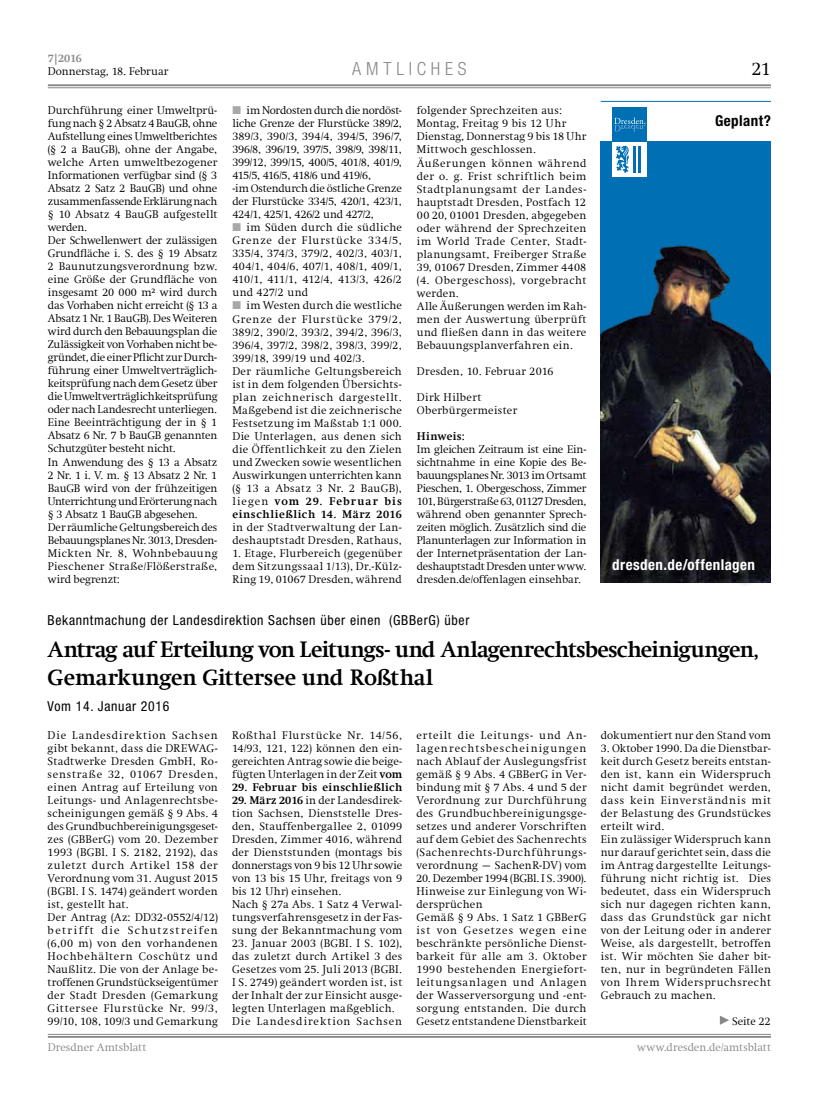
<style>
.page{position:relative;width:833px;height:1117px;background:#fff}
.page>*{position:absolute;margin:0;border:0;box-sizing:border-box;transform-origin:0 0}
.t1{font:700 22.5px/27.5px "Swift Com";letter-spacing:-.025em;color:#000}
.t2{font:300 18.75px "Swift Com";color:#000}
.t3{font:300 condensed 18.12px "Helvetica Neue";letter-spacing:.265em;color:#87888a}
.t4{font:700 condensed 15px "Helvetica Neue";letter-spacing:.03em;color:#fff}
.t5{font:700 condensed 15px "Helvetica Neue";letter-spacing:.03em;color:#000}
.t6{font:condensed 13.75px "Helvetica Neue";letter-spacing:.05em;color:#000}
.t7{font:300 11.25px/13px "Swift Com";letter-spacing:.02em;color:#000}
.t8{font:300 11.25px/13px "Swift Com";letter-spacing:-.01em;color:#000}
.t9{font:300 11.25px/13px "Swift Com";letter-spacing:-.015em;color:#000}
.t10{font:300 11.25px "Swift Com";letter-spacing:.005em;color:#87888a}
.t11{font:700 11.25px "Swift Com";letter-spacing:.035em;color:#000}
.t12{font:300 11.25px "Swift Com";color:#000}
.t13{font:700 11.25px "Swift Com";color:#87888a}
.s1{color:#a7a8aa}
.s2{font-weight:700}
</style>
<div class="page">
<hr style="left:48px;top:87px;width:723px;height:1px;background:#87888a">
<hr style="left:48px;top:84px;width:723px;height:2px;background:#87888a">
<hr style="left:48px;top:1033px;width:723px;height:1px;background:#87888a">
<hr style="left:48px;top:1035px;width:723px;height:2px;background:#87888a">
<div style="left:601px;top:141px;width:170px;height:368px;background:#006fb4"></div>
<img style="left:601px;top:245px;width:170px;height:337px">
<div style="left:615px;top:561px;width:154px;height:26px;background:#000;opacity:.75"></div>
<hr style="left:601px;top:101px;width:170px;height:1px;background:#006fb4">
<div style="left:612px;top:107px;width:34px;height:35px;background:#006fb4"></div>
<div style="left:612px;top:142px;width:34px;height:34px;background:#fff"></div>
<svg style="left:616px;top:145px;width:13px;height:28px"></svg>
<hr style="left:633px;top:146px;width:2px;height:26px;background:#006fb4">
<hr style="left:638px;top:146px;width:3px;height:26px;background:#006fb4">
<svg style="left:614px;top:117px;width:31px;height:15px"></svg>
<svg style="left:720px;top:1015px;width:9px;height:9px"></svg>
<p class="t13" style="left:48px;top:52px;width:36px">7|2016</p>
<p class="t12" style="left:48px;top:65px;width:122px">Donnerstag, 18. Februar</p>
<h3 class="t3" style="left:352px;top:58px;width:116px">AMTL ICHES</h3>
<h2 class="t2" style="left:751px;top:58px;width:21px">21</h2>
<p class="t8" style="left:48px;top:104px;width:171px">Durchführung einer Umweltprü&shy;fung nach § 2 Absatz 4 BauGB, ohne<br>Aufstellung eines Umweltberichtes (§ 2 a BauGB), ohne der Angabe, welche Arten umweltbezogener<br>Informationen verfügbar sind (§ 3<br>Absatz 2 Satz 2 BauGB) und ohne zusammenfassende Erklärung nach § 10 Absatz 4 BauGB aufgestellt werden.<br>Der Schwellenwert der zulässigen<br>Grundfläche i. S. des § 19 Absatz<br>2 Baunutzungsverordnung bzw. eine Größe der Grundfläche von insgesamt 20 000 m² wird durch das Vorhaben nicht erreicht (§ 13 a<br>Absatz 1 Nr. 1 BauGB). Des Weiteren wird durch den Bebauungsplan die<br>Zulässigkeit von Vorhaben nicht be&shy;gründet, die einer Pflicht zur Durch&shy;führung einer Umweltverträglich&shy;keitsprüfung nach dem Gesetz über die Umweltverträglichkeitsprüfung oder nach Landesrecht unterliegen.<br>Eine Beeinträchtigung der in § 1<br>Absatz 6 Nr. 7 b BauGB genannten<br>Schutzgüter besteht nicht.<br>In Anwendung des § 13 a Absatz<br>2 Nr. 1 i. V. m. § 13 Absatz 2 Nr. 1<br>BauGB wird von der frühzeitigen<br>Unterrichtung und Erörterung nach § 3 Absatz 1 BauGB abgesehen.<br>Der räumliche Geltungsbereich des<br>Bebauungsplanes Nr. 3013, Dresden-<br>Mickten Nr. 8, Wohnbebauung<br>Pieschener Straße/Flößerstraße, wird begrenzt:</p>
<p class="t9" style="left:232px;top:104px;width:171px"><span class="s1">■</span> im Nordosten durch die nordöst&shy;liche Grenze der Flurstücke 389/2, 389/3, 390/3, 394/4, 394/5, 396/7, 396/8, 396/19, 397/5, 398/9, 398/11, 399/12, 399/15, 400/5, 401/8, 401/9, 415/5, 416/5, 418/6 und 419/6,<br>-im Ostendurch die östliche Grenze der Flurstücke 334/5, 420/1, 423/1, 424/1, 425/1, 426/2 und 427/2,</p>
<p class="t7" style="left:232px;top:221px;width:171px;text-align:justify"><span class="s1">■</span> im Süden durch die südliche Grenze der Flurstücke 334/5, 335/4, 374/3, 379/2, 402/3, 403/1, 404/1, 404/6, 407/1, 408/1, 409/1, 410/1, 411/1, 412/4, 413/3, 426/2 und 427/2 und</p>
<p class="t7" style="left:232px;top:299px;width:171px"><span class="s1">■</span> im Westen durch die westliche<br>Grenze der Flurstücke 379/2,<br>389/2, 390/2, 393/2, 394/2, 396/3,<br>396/4, 397/2, 398/2, 398/3, 399/2,<br>399/18, 399/19 und 402/3.<br>Der räumliche Geltungsbereich ist in dem folgenden Übersichts&shy;plan zeichnerisch dargestellt.<br>Maßgebend ist die zeichnerische<br>Festsetzung im Maßstab 1:1 000.<br>Die Unterlagen, aus denen sich die Öffentlichkeit zu den Zielen und Zwecken sowie wesentlichen<br>Auswirkungen unterrichten kann (§ 13 a Absatz 3 Nr. 2 BauGB), liegen <span class="s2">vom 29. Februar bis einschließlich 14. März 2016</span></p>
<p class="t7" style="left:232px;top:520px;width:171px">in der Stadtverwaltung der Lan&shy;deshauptstadt Dresden, Rathaus,</p>
<p class="t7" style="left:232px;top:546px;width:171px;text-align:justify">1. Etage, Flurbereich (gegenüber dem Sitzungssaal 1/13), Dr.-Külz-Ring 19, 01067 Dresden, während</p>
<p class="t7" style="left:417px;top:104px;width:171px">folgender Sprechzeiten aus:<br>Montag, Freitag 9 bis 12 Uhr<br>Dienstag, Donnerstag 9 bis 18 Uhr<br>Mittwoch geschlossen.<br>Äußerungen können während der o. g. Frist schriftlich beim<br>Stadtplanungsamt der Landes&shy;hauptstadt Dresden, Postfach 12<br>00 20, 01001 Dresden, abgegeben oder während der Sprechzeiten im World Trade Center, Stadt&shy;planungsamt, Freiberger Straße<br>39, 01067 Dresden, Zimmer 4408 (4. Obergeschoss), vorgebracht werden.<br>Alle Äußerungen werden im Rah&shy;men der Auswertung überprüft und fließen dann in das weitere<br>Bebauungsplanverfahren ein.</p>
<p class="t7" style="left:417px;top:364px;width:138px">Dresden, 10. Februar 2016</p>
<p class="t7" style="left:417px;top:390px;width:102px">Dirk Hilbert<br>Oberbürgermeister</p>
<p class="t11" style="left:417px;top:429px;width:49px">Hinweis:</p>
<p class="t7" style="left:417px;top:442px;width:171px;text-align:justify">Im gleichen Zeitraum ist eine Ein&shy;sichtnahme in eine Kopie des Be&shy;bauungsplanes Nr. 3013 im Ortsamt Pieschen, 1. Obergeschoss, Zimmer 101, Bürgerstraße 63, 01127 Dresden, während oben genannter Sprech&shy;zeiten möglich. Zusätzlich sind die Planunterlagen zur Information in der Internetpräsentation der Lan&shy;deshauptstadt Dresden unter www. dresden.de/offenlagen einsehbar.</p>
<p class="t6" style="left:48px;top:612px;width:423px">Bekanntmachung der Landesdirektion Sachsen über einen (GBBerG) über</p>
<h3 class="t5" style="left:715px;top:111px;width:57px">Geplant?</h3>
<h3 class="t4" style="left:612px;top:555px;width:144px">dresden.de/offenlagen</h3>
<h1 class="t1" style="left:48px;top:635px;width:713px">Antrag auf Erteilung von Leitungs- und Anlagenrechtsbescheinigungen,<br>Gemarkungen Gittersee und Roßthal</h1>
<p class="t6" style="left:48px;top:698px;width:123px">Vom 14. Januar 2016</p>
<p class="t7" style="left:48px;top:728px;width:172px">Die Landesdirektion Sachsen gibt bekannt, dass die DREWAG-<br>Stadtwerke Dresden GmbH, Ro&shy;senstraße 32, 01067 Dresden, einen Antrag auf Erteilung von<br>Leitungs- und Anlagenrechtsbe&shy;scheinigungen gemäß § 9 Abs. 4 des Grundbuchbereinigungsgeset&shy;zes (GBBerG) vom 20. Dezember<br>1993 (BGBl. I S. 2182, 2192), das zuletzt durch Artikel 158 der<br>Verordnung vom 31. August 2015 (BGBl. I S. 1474) geändert worden ist, gestellt hat.<br>Der Antrag (Az: DD32-0552/4/12) betrifft die Schutzstreifen (6,00 m) von den vorhandenen<br>Hochbehältern Coschütz und<br>Naußlitz. Die von der Anlage be&shy;troffenen Grundstückseigentümer der Stadt Dresden (Gemarkung<br>Gittersee Flurstücke Nr. 99/3,<br>99/10, 108, 109/3 und Gemarkung</p>
<p class="t7" style="left:232px;top:728px;width:172px;text-align:justify">Roßthal Flurstücke Nr. 14/56, 14/93, 121, 122) können den ein&shy;gereichten Antrag sowie die beige&shy;fügten Unterlagen in der Zeit <span class="s2">vom</span></p>
<p class="t11" style="left:232px;top:780px;width:172px">29. Februar bis einschließlich</p>
<p class="t7" style="left:232px;top:793px;width:172px"><span class="s2">29. März 2016</span> in der Landesdirek&shy;tion Sachsen, Dienststelle Dres&shy;den, Stauffenbergallee 2, 01099<br>Dresden, Zimmer 4016, während der Dienststunden (montags bis donnerstags von 9 bis 12 Uhr sowie von 13 bis 15 Uhr, freitags von 9 bis 12 Uhr) einsehen.<br>Nach § 27a Abs. 1 Satz 4 Verwal&shy;tungsverfahrensgesetz in der Fas&shy;sung der Bekanntmachung vom</p>
<p class="t7" style="left:232px;top:936px;width:172px">23. Januar 2003 (BGBI. I S. 102), das zuletzt durch Artikel 3 des<br>Gesetzes vom 25. Juli 2013 (BGBI.<br>I S. 2749) geändert worden ist, ist der Inhalt der zur Einsicht ausge&shy;legten Unterlagen maßgeblich.<br>Die Landesdirektion Sachsen</p>
<p class="t7" style="left:416px;top:728px;width:172px;text-align:justify">erteilt die Leitungs- und An&shy;lagenrechtsbescheinigungen nach Ablauf der Auslegungsfrist gemäß § 9 Abs. 4 GBBerG in Ver&shy;bindung mit § 7 Abs. 4 und 5 der Verordnung zur Durchführung des Grundbuchbereinigungsge&shy;setzes und anderer Vorschriften auf dem Gebiet des Sachenrechts (Sachenrechts-Durchführungs&shy;verordnung – SachenR-DV) vom</p>
<p class="t7" style="left:416px;top:871px;width:172px">20. Dezember 1994 (BGBl. I S. 3900).<br>Hinweise zur Einlegung von Wi&shy;dersprüchen<br>Gemäß § 9 Abs. 1 Satz 1 GBBerG ist von Gesetzes wegen eine beschränkte persönliche Dienst&shy;barkeit für alle am 3. Oktober<br>1990 bestehenden Energiefort&shy;leitungsanlagen und Anlagen der Wasserversorgung und -ent&shy;sorgung entstanden. Die durch<br>Gesetz entstandene Dienstbarkeit</p>
<p class="t7" style="left:601px;top:728px;width:172px">dokumentiert nur den Stand vom</p>
<p class="t7" style="left:601px;top:741px;width:172px">3. Oktober 1990. Da die Dienstbar&shy;keit durch Gesetz bereits entstan&shy;den ist, kann ein Widerspruch nicht damit begründet werden, dass kein Einverständnis mit der Belastung des Grundstückes erteilt wird.<br>Ein zulässiger Widerspruch kann nur darauf gerichtet sein, dass die im Antrag dargestellte Leitungs&shy;führung nicht richtig ist. Dies bedeutet, dass ein Widerspruch sich nur dagegen richten kann, dass das Grundstück gar nicht von der Leitung oder in anderer<br>Weise, als dargestellt, betroffen ist. Wir möchten Sie daher bit&shy;ten, nur in begründeten Fällen von Ihrem Widerspruchsrecht<br>Gebrauch zu machen.</p>
<p class="t7" style="left:732px;top:1014px;width:40px">Seite 22</p>
<p class="t10" style="left:48px;top:1040px;width:100px">Dresdner Amtsblatt</p>
<p class="t10" style="left:637px;top:1040px;width:135px">www.dresden.de/amtsblatt</p>
</div>
